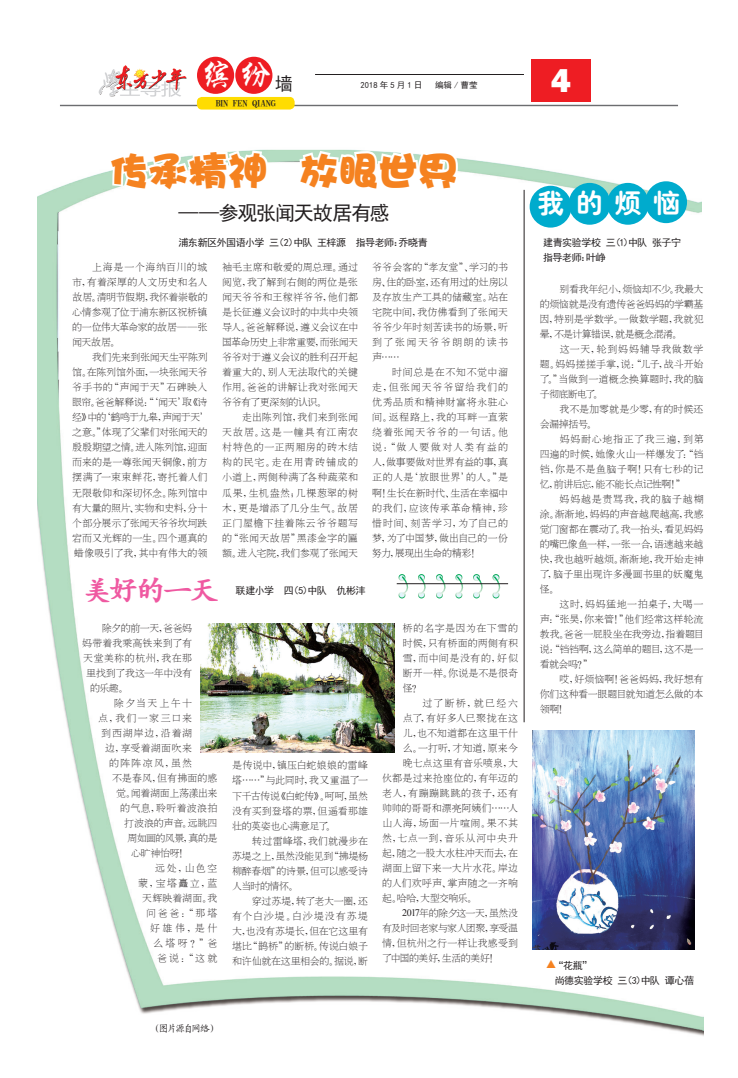
<style>
.page{position:relative;width:738px;height:1078px;background:#fff}
.page>*{position:absolute;margin:0;border:0;box-sizing:border-box;transform-origin:0 0}
.t1{font:40px "DFP Hai Bao W12";letter-spacing:-.005em;color:#f58220}
.t2{font:34px "H Yi 1 gj";color:#fff}
.t3{font:800 34px "Franklin Gothic";color:#fff}
.t4{font:30px "H Yc 3 gj";letter-spacing:-.1em;color:#ef59a1}
.t5{font:27px "H Ye 4 gj";color:#fff}
.t6{font:20px "Sim Hei";letter-spacing:-.065em;color:#231f20}
.t7{font:10px/15px "H Ya 2 gj";letter-spacing:-.01em;color:#231f20;text-align:justify}
.t8{font:10px/15px "Sim Hei";letter-spacing:-.05em;color:#231f20}
.t9{font:10px "H Ya 2 gj";letter-spacing:-.06em;color:#231f20}
.t10{font:10px "H Ya 2 gj";letter-spacing:.01em;color:#231f20}
.t11{font:10px "H Ya 2 gj";letter-spacing:.015em;color:#231f20}
.t12{font:10px "H Ya 2 gj";letter-spacing:.05em;color:#231f20}
.t13{font:10px "H Ya 2 gj";letter-spacing:.03em;color:#231f20}
.t14{font:10px "H Ya 2 gj";letter-spacing:-.03em;color:#231f20}
.t15{font:10px "H Ya 2 gj";letter-spacing:-.07em;color:#231f20}
.t16{font:10px "H Ya 2 gj";letter-spacing:.055em;color:#231f20}
.t17{font:10px "H Ya 2 gj";letter-spacing:.035em;color:#231f20}
.t18{font:10px "H Ya 2 gj";letter-spacing:-.04em;color:#231f20}
.t19{font:10px "H Ya 2 gj";letter-spacing:-.045em;color:#231f20}
.t20{font:10px "H Ya 2 gj";letter-spacing:-.05em;color:#231f20}
.t21{font:10px "H Ya 2 gj";letter-spacing:-.055em;color:#231f20}
.t22{font:10px "H Ya 2 gj";letter-spacing:.12em;color:#231f20}
.t23{font:10px "H Ya 2 gj";letter-spacing:.08em;color:#231f20}
.t24{font:10px "H Ya 2 gj";letter-spacing:.04em;color:#231f20}
.t25{font:10px "H Ya 2 gj";letter-spacing:.13em;color:#231f20}
.t26{font:10px "Kai Ti GB2312";letter-spacing:-.17em;color:#231f20}
.t27{font:10px "H Ya 2 gj";letter-spacing:.135em;color:#231f20}
.t28{font:10px "H Ya 2 gj";color:#f58220}
.t29{font:9px "H Ya 5 gj";color:#231f20}
.t30{font:8.5px "Sim Hei";letter-spacing:.25em;color:#231f20}
.t31{font:8.5px "Sim Hei";letter-spacing:.125em;color:#231f20}
.s1{font-family:"Times New Roman"}
</style>
<div class="page">
<img style="left:37px;top:149px;width:666px;height:887px">
<div style="left:606px;top:183px;width:42px;height:42px;background:#00abcd;border-radius:50%"></div>
<div style="left:530px;top:60px;width:60px;height:42px;background:#ee1d23"></div>
<hr style="left:60px;top:105px;width:617px;height:1px;background:#6c6d70">
<div style="left:197px;top:97px;width:97px;height:12px;background:#ffdc01;border-radius:5px"></div>
<div style="left:197px;top:57px;width:37px;height:37px;background:#ee1d23;border-radius:50%"></div>
<div style="left:235px;top:57px;width:37px;height:37px;background:#ee1d23;border-radius:50%"></div>
<img style="left:98px;top:65px;width:89px;height:32px">
<hr style="left:315px;top:74px;width:208px;height:1px;background:#231f20">
<div style="left:398px;top:574px;width:7px;height:6px;border:1px solid #fff;border-radius:50%"></div>
<div style="left:398px;top:591px;width:7px;height:6px;background:#fff;border-radius:50%"></div>
<div style="left:398px;top:591px;width:7px;height:7px;border:1px solid #fff;border-radius:50%"></div>
<div style="left:418px;top:591px;width:6px;height:7px;border:1px solid #fff;border-radius:50%"></div>
<svg style="left:400px;top:574px;width:30px;height:23px"></svg>
<div style="left:436px;top:591px;width:6px;height:7px;border:1px solid #fff;border-radius:50%"></div>
<div style="left:455px;top:591px;width:7px;height:7px;border:1px solid #fff;border-radius:50%"></div>
<div style="left:473px;top:591px;width:6px;height:7px;border:1px solid #fff;border-radius:50%"></div>
<div style="left:492px;top:591px;width:7px;height:7px;border:1px solid #fff;border-radius:50%"></div>
<svg style="left:436px;top:574px;width:69px;height:23px"></svg>
<hr style="left:523px;top:190px;width:1px;height:532px;background:#231f20">
<div style="left:702px;top:147px;width:35px;height:362px;background:#fff"></div>
<svg style="left:106px;top:149px;width:164px;height:51px"></svg>
<svg style="left:295px;top:149px;width:175px;height:48px"></svg>
<div style="left:529px;top:186px;width:42px;height:41px;background:#00abcd;border-radius:50%"></div>
<div style="left:568px;top:183px;width:42px;height:42px;background:#00abcd;border-radius:50%"></div>
<div style="left:644px;top:181px;width:42px;height:42px;background:#00abcd;border-radius:50%"></div>
<hr style="left:396px;top:583px;width:111px;height:1px;background:#231f20">
<img style="left:200px;top:623px;width:194px;height:128px">
<img style="left:531px;top:729px;width:162px;height:219px">
<h2 class="t2" style="left:199px;top:57px;width:95px">缤纷<sub>墙</sub></h2>
<p class="t29" style="left:215px;top:99px;width:62px">BIN FEN QIANG</p>
<p class="t30" style="left:360px;top:81px;width:63px">2018年5月1日</p>
<p class="t31" style="left:435px;top:81px;width:44px">编辑 / 曹莹</p>
<h2 class="t3" style="left:550px;top:59px;width:21px">4</h2>
<h1 class="t1" style="left:109px;top:150px;width:350px">传承精神 放眼世界</h1>
<h3 class="t6" style="left:178px;top:202px;width:212px">——参观张闻天故居有感</h3>
<p class="t8" style="left:178px;top:235px;width:251px">浦东新区外国语小学 三（2）中队 王梓源 指导老师：乔晓青</p>
<p class="t7" style="left:72px;top:260px;width:137px;text-indent:20px">上海是一个海纳百川的城市，有着深厚的人文历史和名人故居。清明节假期，我怀着崇敬的心情参观了位于浦东新区祝桥镇的一位伟大革命家的故居——张闻天故居。</p>
<p class="t7" style="left:72px;top:350px;width:138px;text-align:left;text-indent:20px">我们先来到张闻天生平陈列馆。在陈列馆外面，一块张闻天爷爷手书的“声闻于天”石碑映入眼帘。爸爸解释说：“‘闻天’取《诗经》中的‘鹤鸣于九皋，声闻于天’之意。”体现了父辈们对张闻天的殷殷期望之情。进入陈列馆，迎面而来的是一尊张闻天铜像，前方摆满了一束束鲜花，寄托着人们无限敬仰和深切怀念。陈列馆中有大量的照片、实物和史料，分十个部分展示了张闻天爷爷坎坷跌宕而又光辉的一生。四个逼真的蜡像吸引了我，其中有伟大的领</p>
<p class="t7" style="left:222px;top:260px;width:138px">袖毛主席和敬爱的周总理。通过阅览，我了解到右侧的两位是张闻天爷爷和王稼祥爷爷，他们都是长征遵义会议时的中共中央领导人。爸爸解释说，遵义会议在中国革命历史上非常重要，而张闻天爷爷对于遵义会议的胜利召开起着重大的、别人无法取代的关键作用。爸爸的讲解让我对张闻天爷爷有了更深刻的认识。</p>
<p class="t7" style="left:222px;top:410px;width:137px;text-indent:20px">走出陈列馆，我们来到张闻天故居。这是一幢具有江南农村特色的一正两厢房的砖木结构的民宅。走在用青砖铺成的小道上，两侧种满了各种蔬菜和瓜果，生机盎然；几棵葱翠的树木，更是增添了几分生气。故居正门屋檐下挂着陈云爷爷题写的“张闻天故居”黑漆金字的匾额。进入宅院，我们参观了张闻天</p>
<p class="t7" style="left:372px;top:260px;width:137px">爷爷会客的“孝友堂”、学习的书房、住的卧室，还有用过的灶房以及存放生产工具的储藏室。站在宅院中间，我仿佛看到了张闻天爷爷少年时刻苦读书的场景，听到了张闻天爷爷朗朗的读书声……</p>
<p class="t7" style="left:372px;top:365px;width:137px;text-indent:20px">时间总是在不知不觉中溜走，但张闻天爷爷留给我们的优秀品质和精神财富将永驻心间。返程路上，我的耳畔一直萦绕着张闻天爷爷的一句话。他说：“做人要做对人类有益的人，做事要做对世界有益的事，真正的人是‘放眼世界’的人。”是啊！生长在新时代、生活在幸福中的我们，应该传承革命精神，珍惜时间、刻苦学习，为了自己的梦，为了中国梦，做出自己的一份努力，展现出生命的精彩！</p>
<h3 class="t4" style="left:83px;top:575px;width:138px">美好的一天</h3>
<p class="t8" style="left:235px;top:583px;width:131px">联建小学 四（5）中队 仇彬沣</p>
<p class="t20" style="left:102px;top:622px;width:92px">除夕的前一天，爸爸妈</p>
<p class="t7" style="left:82px;top:635px;width:111px">妈带着我乘高铁来到了有</p>
<p class="t12" style="left:83px;top:652px;width:110px">天堂美称的杭州，我在那</p>
<p class="t18" style="left:86px;top:667px;width:107px">里找到了我这一年中没有</p>
<p class="t7" style="left:90px;top:680px;width:39px">的乐趣。</p>
<p class="t27" style="left:114px;top:697px;width:80px">除夕当天上午十</p>
<p class="t22" style="left:98px;top:712px;width:95px">点，我们一家三口来</p>
<p class="t23" style="left:101px;top:727px;width:92px">到西湖岸边，沿着湖</p>
<p class="t24" style="left:105px;top:742px;width:88px">边，享受着湖面吹来</p>
<p class="t7" style="left:109px;top:755px;width:84px">的阵阵凉风，虽然</p>
<p class="t7" style="left:112px;top:770px;width:107px">不是春风，但有拂面的感</p>
<p class="t19" style="left:116px;top:787px;width:103px">觉。闻着湖面上荡漾出来</p>
<p class="t13" style="left:120px;top:802px;width:99px">的气息，聆听着波浪拍</p>
<p class="t7" style="left:124px;top:815px;width:95px">打波浪的声音。远眺四</p>
<p class="t21" style="left:127px;top:832px;width:92px">周如画的风景，真的是</p>
<p class="t7" style="left:131px;top:845px;width:59px">心旷神怡呀！</p>
<p class="t7" style="left:155px;top:860px;width:64px">远处，山色空</p>
<p class="t7" style="left:138px;top:875px;width:81px">蒙，宝塔矗立，蓝</p>
<p class="t7" style="left:142px;top:890px;width:77px">天辉映着湖面。我</p>
<p class="t7" style="left:146px;top:905px;width:73px">问爸爸：“那塔</p>
<p class="t7" style="left:150px;top:920px;width:69px">好雄伟，是什</p>
<p class="t7" style="left:153px;top:935px;width:66px">么塔呀？”爸</p>
<p class="t7" style="left:157px;top:950px;width:62px">爸说：“这就</p>
<p class="t7" style="left:232px;top:757px;width:137px">是传说中，镇压白蛇娘娘的雷峰塔……”与此同时，我又重温了一下千古传说《白蛇传》。呵呵，虽然没有买到登塔的票，但遥看那雄壮的英姿也心满意足了。</p>
<p class="t7" style="left:232px;top:832px;width:137px;text-indent:20px">转过雷峰塔，我们就漫步在苏堤之上，虽然没能见到“拂堤杨柳醉春烟”的诗景，但可以感受诗人当时的情怀。</p>
<p class="t7" style="left:232px;top:892px;width:137px;text-indent:20px">穿过苏堤，转了老大一圈，还有个白沙堤。白沙堤没有苏堤大，也没有苏堤长，但在它这里有堪比“鹊桥”的断桥。传说白娘子和许仙就在这里相会的。据说，断</p>
<p class="t7" style="left:402px;top:620px;width:117px">桥的名字是因为在下雪的时候，只有桥面的两侧有积雪，而中间是没有的，好似断开一样。你说是不是很奇怪？</p>
<p class="t25" style="left:422px;top:697px;width:97px">过了断桥，就已经六</p>
<p class="t13" style="left:402px;top:712px;width:117px">点了，有好多人已聚拢在这</p>
<p class="t11" style="left:402px;top:727px;width:117px">儿，也不知道都在这里干什</p>
<p class="t10" style="left:402px;top:742px;width:117px">么。一打听，才知道，原来今</p>
<p class="t7" style="left:402px;top:755px;width:117px">晚七点这里有音乐喷泉，大</p>
<p class="t10" style="left:382px;top:772px;width:137px">伙都是过来抢座位的，有年迈的</p>
<p class="t16" style="left:382px;top:787px;width:137px">老人，有蹦蹦跳跳的孩子，还有</p>
<p class="t7" style="left:382px;top:800px;width:137px">帅帅的哥哥和漂亮阿姨们……人</p>
<p class="t17" style="left:381px;top:817px;width:138px">山人海，场面一片喧闹。果不其</p>
<p class="t12" style="left:382px;top:832px;width:137px">然，七点一到，音乐从河中央升</p>
<p class="t14" style="left:382px;top:847px;width:137px">起，随之一股大水柱冲天而去，在</p>
<p class="t7" style="left:382px;top:860px;width:137px">湖面上留下来一大片水花。岸边</p>
<p class="t11" style="left:382px;top:877px;width:137px">的人们欢呼声、掌声随之一齐响</p>
<p class="t7" style="left:382px;top:890px;width:96px">起。哈哈，大型交响乐。</p>
<p class="t9" style="left:401px;top:907px;width:117px"><span class="s1">2017</span>年的除夕这一天，虽然没</p>
<p class="t15" style="left:382px;top:922px;width:137px">有及时回老家与家人团聚，享受温</p>
<p class="t7" style="left:382px;top:935px;width:137px">情，但杭州之行一样让我感受到</p>
<p class="t9" style="left:382px;top:952px;width:118px">了中国的美好，生活的美好！</p>
<p class="t26" style="left:151px;top:1023px;width:68px">（图片源自网络）</p>
<h3 class="t5" style="left:537px;top:190px;width:144px">我的烦恼</h3>
<p class="t8" style="left:543px;top:235px;width:139px">建青实验学校 三（1）中队 张子宁指导老师：叶峥</p>
<p class="t7" style="left:539px;top:281px;width:165px;text-indent:20px">别看我年纪小，烦恼却不少。我最大的烦恼就是没有遗传爸爸妈妈的学霸基因，特别是学数学。一做数学题，我就犯晕，不是计算错误，就是概念混淆。</p>
<p class="t7" style="left:539px;top:341px;width:165px;text-indent:20px">这一天，轮到妈妈辅导我做数学题。妈妈搓搓手掌，说：“儿子，战斗开始了。”当做到一道概念换算题时，我的脑子彻底断电了。</p>
<p class="t7" style="left:539px;top:401px;width:165px;text-indent:20px">我不是加零就是少零，有的时候还会漏掉括号。</p>
<p class="t7" style="left:539px;top:431px;width:165px;text-indent:20px">妈妈耐心地指正了我三遍，到第四遍的时候，她像火山一样爆发了：“铛铛，你是不是鱼脑子啊！只有七秒的记忆，前讲后忘，能不能长点记性啊！”</p>
<p class="t7" style="left:539px;top:491px;width:165px;text-indent:20px">妈妈越是责骂我，我的脑子越糊涂。渐渐地，妈妈的声音越爬越高，我感觉门窗都在震动了。我一抬头，看见妈妈的嘴巴像鱼一样，一张一合，语速越来越快，我也越听越烦。渐渐地，我开始走神了，脑子里出现许多漫画书里的妖魔鬼怪。</p>
<p class="t7" style="left:539px;top:596px;width:165px;text-indent:20px">这时，妈妈猛地一拍桌子，大喝一声：“张昊，你来管！”他们经常这样轮流教我。爸爸一屁股坐在我旁边，指着题目说：“铛铛啊，这么简单的题目，这不是一看就会吗？”</p>
<p class="t7" style="left:539px;top:671px;width:165px;text-indent:20px">哎，好烦恼啊！爸爸妈妈，我好想有你们这种看一眼题目就知道怎么做的本领啊！</p>
<p class="t28" style="left:545px;top:958px;width:11px">▲</p>
<p class="t8" style="left:553px;top:957px;width:142px">“花瓶”<br>尚德实验学校 三（3）中队 谭心蓓</p>
</div>
